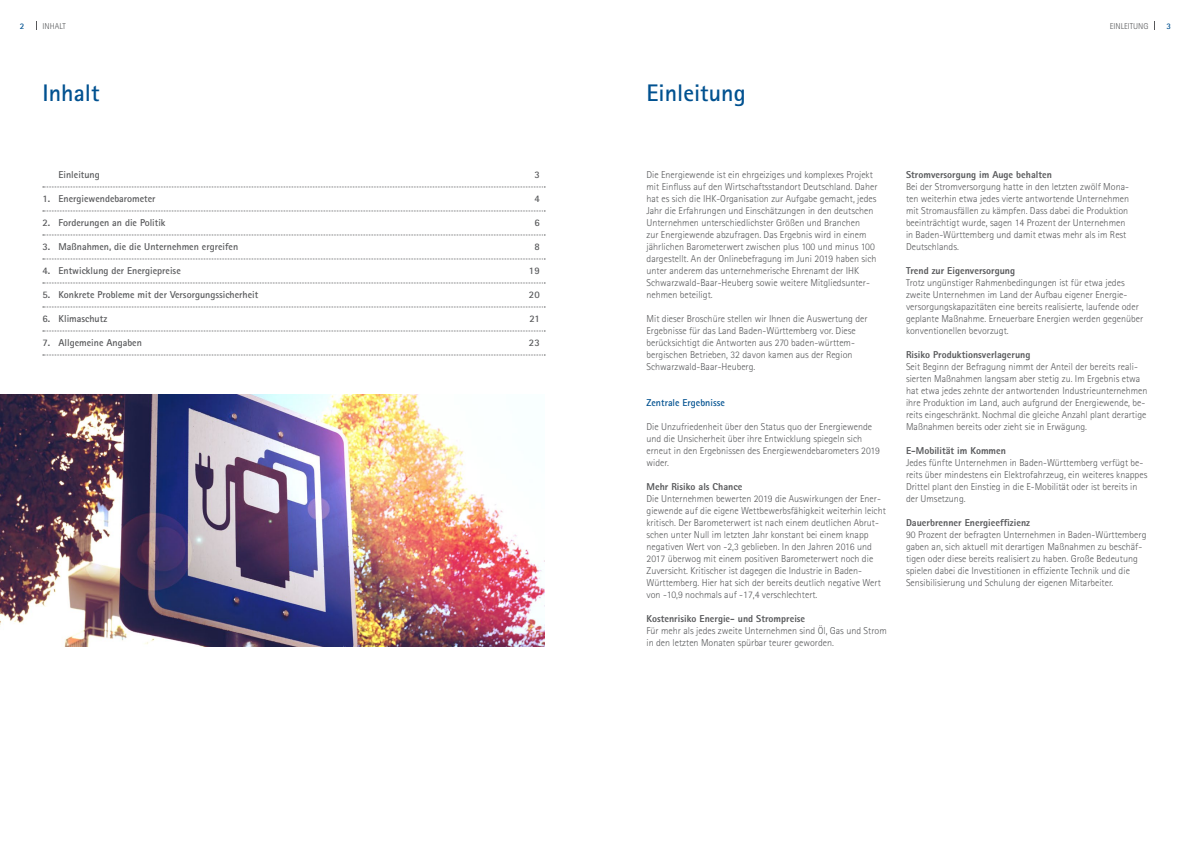
<style>
.page{position:relative;width:1191px;height:842px;background:#fff}
.page>*{position:absolute;margin:0;border:0;box-sizing:border-box;transform-origin:0 0}
.t1{font:700 24px "Rotis Sans Serif";color:#005190}
.t2{font:300 10px/12px "Rotis Sans Serif";color:#57585a}
.t3{font:700 10px "Rotis Sans Serif";color:#57585a}
.t4{font:800 10px "Rotis Sans Serif";color:#57585a}
.t5{font:700 10px "Rotis Sans Serif";color:#005190}
.t6{font:300 8.5px "Rotis Sans Serif";color:#57585a}
.t7{font:700 8.5px "Rotis Sans Serif";color:#005190}
</style>
<div class="page">
<svg style="left:43px;top:187px;width:502px;height:1px"></svg>
<svg style="left:43px;top:211px;width:502px;height:1px"></svg>
<svg style="left:43px;top:235px;width:502px;height:1px"></svg>
<svg style="left:43px;top:259px;width:502px;height:1px"></svg>
<svg style="left:43px;top:283px;width:502px;height:1px"></svg>
<svg style="left:43px;top:307px;width:502px;height:1px"></svg>
<svg style="left:43px;top:331px;width:502px;height:1px"></svg>
<svg style="left:43px;top:355px;width:502px;height:1px"></svg>
<img style="left:0;top:394px;width:544px;height:252px">
<p class="t7" style="left:20px;top:21px;width:6px">2</p>
<p class="t6" style="left:43px;top:21px;width:25px">Inhalt</p>
<p class="t6" style="left:1109px;top:21px;width:40px">EINLEITUNG</p>
<p class="t7" style="left:1166px;top:21px;width:6px">3</p>
<h1 class="t1" style="left:43px;top:78px;width:58px">Inhalt</h1>
<p class="t3" style="left:59px;top:168px;width:43px">Einleitung</p>
<p class="t3" style="left:534px;top:168px;width:7px">3</p>
<p class="t3" style="left:43px;top:192px;width:115px">1. Energiewendebarometer</p>
<p class="t3" style="left:534px;top:192px;width:7px">4</p>
<p class="t3" style="left:43px;top:216px;width:125px">2. Forderungen an die Politik</p>
<p class="t3" style="left:534px;top:216px;width:7px">6</p>
<p class="t3" style="left:43px;top:240px;width:197px">3. Maßnahmen, die die Unternehmen ergreifen</p>
<p class="t3" style="left:534px;top:240px;width:7px">8</p>
<p class="t3" style="left:43px;top:264px;width:140px">4. Entwicklung der Energiepreise</p>
<p class="t3" style="left:529px;top:264px;width:12px">19</p>
<p class="t3" style="left:43px;top:288px;width:217px">5. Konkrete Probleme mit der Versorgungssicherheit</p>
<p class="t3" style="left:529px;top:288px;width:12px">20</p>
<p class="t3" style="left:43px;top:312px;width:66px">6. Klimaschutz</p>
<p class="t3" style="left:529px;top:312px;width:12px">21</p>
<p class="t3" style="left:43px;top:336px;width:101px">7. Allgemeine Angaben</p>
<p class="t3" style="left:529px;top:336px;width:12px">23</p>
<h1 class="t1" style="left:646px;top:78px;width:101px">Einleitung</h1>
<p class="t2" style="left:646px;top:169px;width:232px">Die Energiewende ist ein ehrgeiziges und komplexes Projekt mit Einfluss auf den Wirtschaftsstandort Deutschland. Daher hat es sich die IH K-Organisation zur Aufgabe gemacht, jedes Jahr die Erfahrungen und Einschätzungen in den deutschen Unternehmen unterschiedlichster Größen und Branchen<br>zur Energiewende abzufragen. Das Ergebnis wird in einem jährlichen Barometerwert zwischen plus 100 und minus 100 dargestellt. An der Onlinebefragung im Juni 2019 haben sich unter anderem das unternehmerische Ehrenamt der IH K Schwarzwald-Baar-Heuberg sowie weitere Mitgliedsunter&shy;nehmen beteiligt.</p>
<p class="t2" style="left:646px;top:313px;width:223px">Mit dieser Broschüre stellen wir Ihnen die Auswertung der Ergebnisse für das Land Baden-Württemberg vor. Diese berücksichtigt die Antworten aus 270 baden-württem&shy;bergischen Betrieben, 32 davon kamen aus der Region Schwarzwald-Baar-Heuberg.</p>
<p class="t5" style="left:646px;top:396px;width:80px">Zentrale Ergebnisse</p>
<p class="t2" style="left:646px;top:421px;width:235px">Die Unzufriedenheit über den Status quo der Energiewende und die Unsicherheit über ihre Entwicklung spiegeln sich erneut in den Ergebnissen des Energiewendebarometers 2019 wider.</p>
<p class="t4" style="left:646px;top:480px;width:97px">Mehr Risiko als Chance</p>
<p class="t2" style="left:646px;top:493px;width:241px">Die Unternehmen bewerten 2019 die Auswirkungen der Ener&shy;giewende auf die eigene Wettbewerbsfähigkeit weiterhin leicht kritisch. Der Barometerwert ist nach einem deutlichen Abrut&shy;schen unter N ull im letzten Jahr konstant bei einem knapp negativen Wert von -2,3 geblieben. In den Jahren 2016 und 2017 überwog mit einem positiven Barometerwert noch die Zuversicht. Kritischer ist dagegen die Industrie in Baden-Württemberg. H ier hat sich der bereits deutlich negative Wert von -10,9 nochmals auf -17,4 verschlechtert.</p>
<p class="t4" style="left:646px;top:612px;width:160px">Kostenrisiko Energie- und Strompreise</p>
<p class="t2" style="left:646px;top:625px;width:242px">Für mehr als jedes zweite Unternehmen sind Öl, Gas und Strom in den letzten Monaten spürbar teurer geworden.</p>
<p class="t4" style="left:906px;top:168px;width:147px">Stromversorgung im Auge behalten</p>
<p class="t2" style="left:906px;top:181px;width:224px">Bei der Stromversorgung hatte in den letzten zwölf Mona&shy;ten weiterhin etwa jedes vierte antwortende Unternehmen mit Stromausfällen zu kämpfen. Dass dabei die Produktion beeinträchtigt wurde, sagen 14 Prozent der Unternehmen in Baden-Württemberg und damit etwas mehr als im Rest Deutschlands.</p>
<p class="t4" style="left:906px;top:264px;width:111px">Trend zur Eigenversorgung</p>
<p class="t2" style="left:906px;top:277px;width:239px">Trotz ungünstiger Rahmenbedingungen ist für etwa jedes zweite Unternehmen im Land der Aufbau eigener Energie&shy;versorgungskapazitäten eine bereits realisierte, laufende oder geplante Maßnahme. Erneuerbare Energien werden gegenüber konventionellen bevorzugt.</p>
<p class="t4" style="left:906px;top:348px;width:126px">Risiko Produktionsverlagerung</p>
<p class="t2" style="left:906px;top:361px;width:243px">Seit Beginn der Befragung nimmt der Anteil der bereits reali&shy;sierten Maßnahmen langsam aber stetig zu. Im Ergebnis etwa hat etwa jedes zehnte der antwortenden Industrieunternehmen ihre Produktion im Land, auch aufgrund der Energiewende, be&shy;reits eingeschränkt. Nochmal die gleiche Anzahl plant derartige Maßnahmen bereits oder zieht sie in Erwägung.</p>
<p class="t4" style="left:906px;top:444px;width:101px">E-Mobilität im Kommen</p>
<p class="t2" style="left:906px;top:457px;width:243px">Jedes fünfte Unternehmen in Baden-Württemberg verfügt be&shy;reits über mindestens ein Elektrofahrzeug, ein weiteres knappes Drittel plant den Einstieg in die E-Mobilität oder ist bereits in der Umsetzung.</p>
<p class="t4" style="left:906px;top:516px;width:126px">Dauerbrenner Energieeffizienz</p>
<p class="t2" style="left:906px;top:529px;width:242px">90 Prozent der befragten Unternehmen in Baden-Württemberg gaben an, sich aktuell mit derartigen Maßnahmen zu beschäf&shy;tigen oder diese bereits realisiert zu haben. Große Bedeutung spielen dabei die Investitionen in effiziente Technik und die Sensibilisierung und Schulung der eigenen Mitarbeiter.</p>
</div>
